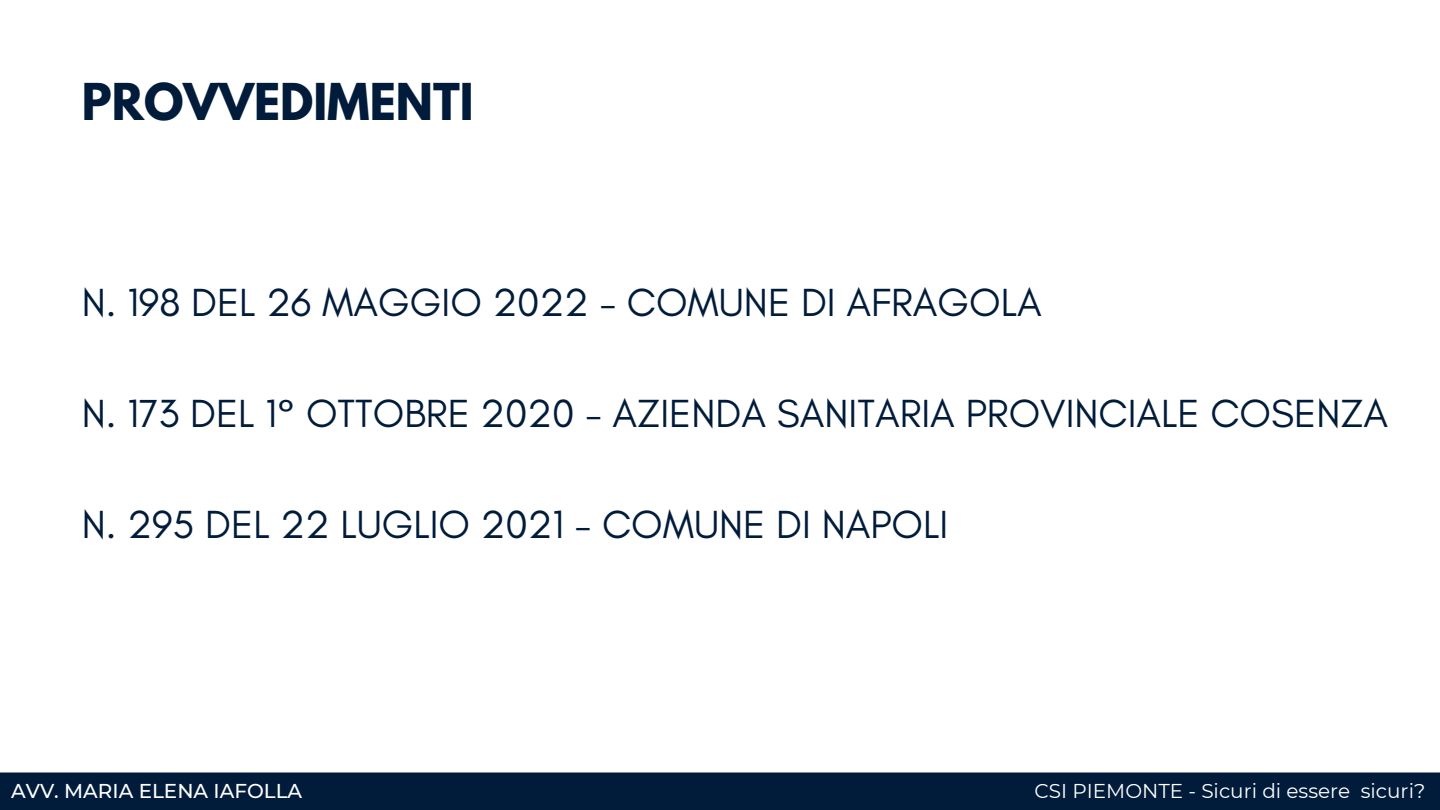
<style>
.page{position:relative;width:1440px;height:810px;background:#fff}
.page>*{position:absolute;margin:0;border:0;box-sizing:border-box;transform-origin:0 0}
.t1{font:700 45px "League Spartan";color:#001c3a}
.t2{font:40px "Glacial Indifference";color:#001c3a}
.t3{font:20px "Montserrat";color:#fff}
.t4{font:500 20px "Montserrat";color:#fff}
</style>
<div class="page">
<div style="left:0;top:773px;width:1440px;height:37px;background:#001c3a"></div>
<p class="t1" style="left:82px;top:80px;width:393px">PROVVEDIMENTI</p>
<p class="t2" style="left:82px;top:278px;width:961px">N. 198 DEL 26 MAGGIO 2022 - COMUNE DI AFRAGOLA</p>
<p class="t2" style="left:82px;top:389px;width:1308px">N. 173 DEL 1° OTTOBRE 2020 - AZIENDA SANITARIA PROVINCIALE COSENZA</p>
<p class="t2" style="left:82px;top:500px;width:868px">N. 295 DEL 22 LUGLIO 2021 - COMUNE DI NAPOLI</p>
<p class="t4" style="left:11px;top:779px;width:293px">AVV. MARIA ELENA IAFOLLA</p>
<p class="t3" style="left:1035px;top:779px;width:392px">CSI PIEMONTE - Sicuri di essere sicuri?</p>
</div>
